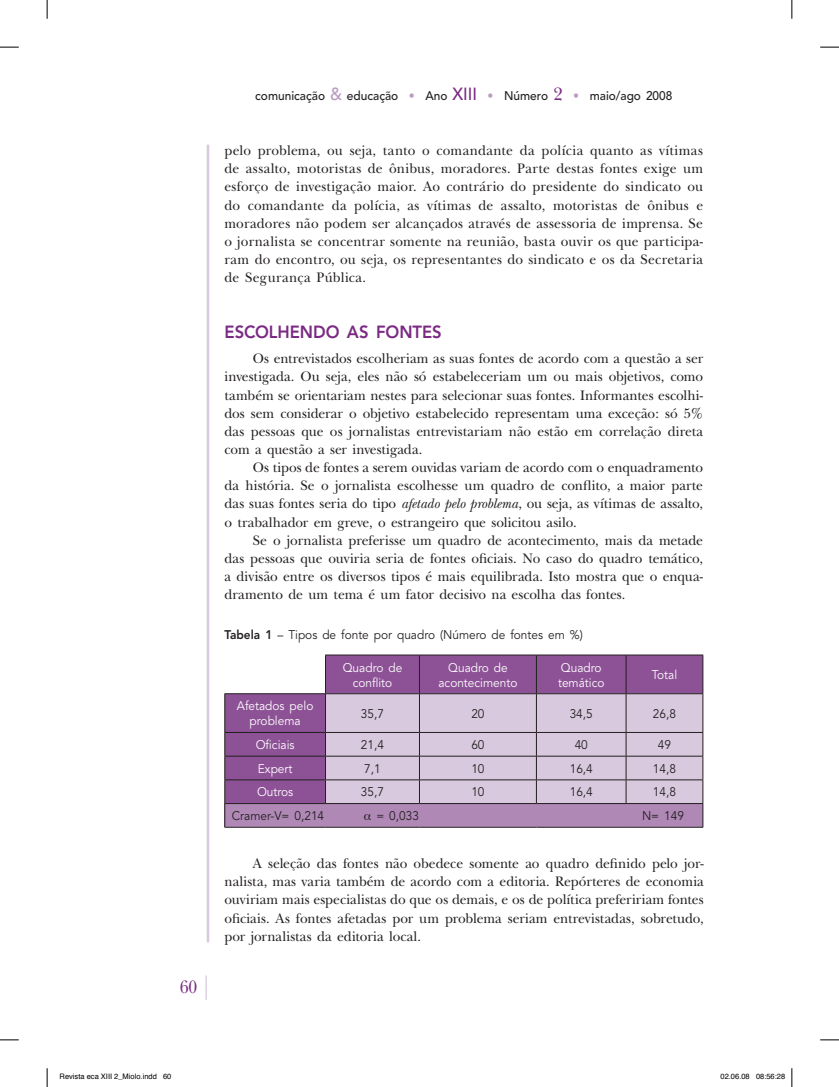
<style>
.page{position:relative;width:839px;height:1087px;background:#fff}
.page>*{position:absolute;margin:0;border:0;box-sizing:border-box;transform-origin:0 0}
.t1{font:18.75px "New Baskerville";color:#7b2a83;scale:.9 1}
.t2{font:800 17.5px "Avenir";color:#7b2a83;scale:.95 1}
.t3{font:14.38px/18.1px "New Baskerville";letter-spacing:.005em;color:#231f20;text-align:justify;scale:.95 1}
.t4{font:12.5px "Avenir";color:#231f20;scale:.95 1}
.t5{font:12.5px/15px "Avenir";color:#fff;text-align:center;scale:.95 1}
.t6{font:500 12.5px "Avenir";color:#231f20;scale:.95 1}
.t7{font:7.5px "Helvetica";color:#000}
.s1{font-size:17.5px;color:#bc9cc2}
.s2{color:#bc9cc2}
.s3{font-size:17.5px;color:#7b2a83}
.s4{font-family:"New Baskerville";font-weight:400;font-size:18.75px;color:#7b2a83}
.s5{font-style:italic}
.s6{font-weight:800}
</style>
<div class="page">
<hr style="left:207px;top:145px;width:2px;height:797px;background:#d8c9de">
<hr style="left:205px;top:975px;width:2px;height:25px;background:#d8c9de">
<hr style="left:325px;top:654px;width:94px;height:1px;background:#231f20">
<hr style="left:419px;top:654px;width:117px;height:1px;background:#231f20">
<hr style="left:536px;top:654px;width:90px;height:1px;background:#231f20">
<hr style="left:626px;top:654px;width:77px;height:1px;background:#231f20">
<hr style="left:224px;top:826px;width:101px;height:1px;background:#231f20">
<hr style="left:325px;top:826px;width:94px;height:1px;background:#231f20">
<hr style="left:419px;top:826px;width:117px;height:1px;background:#231f20">
<hr style="left:536px;top:826px;width:90px;height:1px;background:#231f20">
<hr style="left:626px;top:826px;width:77px;height:1px;background:#231f20">
<svg style="left:0;top:46px;width:19px;height:2px"></svg>
<svg style="left:820px;top:46px;width:18px;height:2px"></svg>
<svg style="left:0;top:1039px;width:19px;height:1px"></svg>
<svg style="left:820px;top:1039px;width:18px;height:1px"></svg>
<svg style="left:46px;top:0;width:2px;height:19px"></svg>
<svg style="left:46px;top:1068px;width:2px;height:18px"></svg>
<svg style="left:791px;top:0;width:1px;height:19px"></svg>
<svg style="left:791px;top:1068px;width:1px;height:18px"></svg>
<svg style="left:224px;top:655px;width:479px;height:171px;background:#b698bc"></svg>
<p class="t6" style="left:255px;top:89px;width:440px">comunicação <span class="s1">&amp;</span> educação <span class="s2">•</span> Ano <span class="s3">XIII</span> <span class="s2">•</span> Número <span class="s4">2</span> <span class="s2">•</span> maio/ago 2008</p>
<h1 class="t1" style="left:180px;top:975px;width:21px">60</h1>
<p class="t3" style="left:224px;top:141px;width:505px">pelo problema, ou seja, tanto o comandante da polícia quanto as vítimas de assalto, motoristas de ônibus, moradores. Parte destas fontes exige um esforço de investigação maior. Ao contrário do presidente do sindicato ou do comandante da polícia, as vítimas de assalto, motoristas de ônibus e moradores não podem ser alcançados através de assessoria de imprensa. Se o jornalista se concentrar somente na reunião, basta ouvir os que participa&shy;ram do encontro, ou seja, os representantes do sindicato e os da Secretaria de Segurança Pública.</p>
<p class="t2" style="left:224px;top:322px;width:24px">ESCOLHENDO</p>
<p class="t2" style="left:347px;top:322px;width:43px">AS FONTES</p>
<p class="t3" style="left:224px;top:350px;width:505px;text-indent:28px">Os entrevistados escolheriam as suas fontes de acordo com a questão a ser investigada. Ou seja, eles não só estabeleceriam um ou mais objetivos, como também se orientariam nestes para selecionar suas fontes. Informantes escolhi&shy;dos sem considerar o objetivo estabelecido representam uma exceção: só 5% das pessoas que os jornalistas entrevistariam não estão em correlação direta com a questão a ser investigada.</p>
<p class="t3" style="left:224px;top:458px;width:505px;text-indent:28px">Os tipos de fontes a serem ouvidas variam de acordo com o enquadramento da história. Se o jornalista escolhesse um quadro de conflito, a maior parte das suas fontes seria do tipo <span class="s5">afetado pelo problema</span>, ou seja, as vítimas de assalto, o trabalhador em greve, o estrangeiro que solicitou asilo.</p>
<p class="t3" style="left:224px;top:531px;width:505px;text-indent:28px">Se o jornalista preferisse um quadro de acontecimento, mais da metade das pessoas que ouviria seria de fontes oficiais. No caso do quadro temático, a divisão entre os diversos tipos é mais equilibrada. Isto mostra que o enqua&shy;dramento de um tema é um fator decisivo na escolha das fontes.</p>
<p class="t4" style="left:224px;top:628px;width:378px"><span class="s6">TABELA 1</span> – Tipos de fonte por quadro (Número de fontes em %)</p>
<p class="t5" style="left:342px;top:660px;width:64px">Quadro de conflito</p>
<p class="t5" style="left:438px;top:660px;width:85px">Quadro de acontecimento</p>
<p class="t5" style="left:558px;top:660px;width:50px;text-align:left">Quadro temático</p>
<p class="t5" style="left:651px;top:667px;width:28px">Total</p>
<p class="t5" style="left:237px;top:698px;width:82px">Afetados pelo problema</p>
<p class="t4" style="left:361px;top:706px;width:26px">35,7</p>
<p class="t4" style="left:471px;top:706px;width:15px">20</p>
<p class="t4" style="left:569px;top:706px;width:26px">34,5</p>
<p class="t4" style="left:652px;top:706px;width:26px">26,8</p>
<p class="t5" style="left:255px;top:737px;width:42px">Oficiais</p>
<p class="t4" style="left:361px;top:737px;width:26px">21,4</p>
<p class="t4" style="left:471px;top:737px;width:15px">60</p>
<p class="t4" style="left:574px;top:737px;width:15px">40</p>
<p class="t4" style="left:657px;top:737px;width:15px">49</p>
<p class="t5" style="left:258px;top:761px;width:38px">Expert</p>
<p class="t4" style="left:364px;top:761px;width:19px">7,1</p>
<p class="t4" style="left:471px;top:761px;width:15px">10</p>
<p class="t4" style="left:569px;top:761px;width:26px">16,4</p>
<p class="t4" style="left:652px;top:761px;width:26px">14,8</p>
<p class="t5" style="left:257px;top:785px;width:40px">Outros</p>
<p class="t4" style="left:361px;top:784px;width:26px">35,7</p>
<p class="t4" style="left:471px;top:784px;width:15px">10</p>
<p class="t4" style="left:569px;top:784px;width:26px">16,4</p>
<p class="t4" style="left:652px;top:784px;width:26px">14,8</p>
<p class="t4" style="left:232px;top:808px;width:99px">Cramer-V= 0,214</p>
<p class="t4" style="left:376px;top:808px;width:46px">= 0,033</p>
<p class="t4" style="left:641px;top:808px;width:46px">N= 149</p>
<p class="t3" style="left:224px;top:854px;width:506px;text-indent:28px">A seleção das fontes não obedece somente ao quadro definido pelo jor&shy;nalista, mas varia também de acordo com a editoria. Repórteres de economia ouviriam mais especialistas do que os demais, e os de política prefeririam fontes oficiais. As fontes afetadas por um problema seriam entrevistadas, sobretudo, por jornalistas da editoria local.</p>
<p class="t7" style="left:60px;top:1070px;width:113px">Revista eca XIII 2_Miolo.indd 60</p>
<p class="t7" style="left:720px;top:1070px;width:66px">02.06.08 08:56:28</p>
</div>
